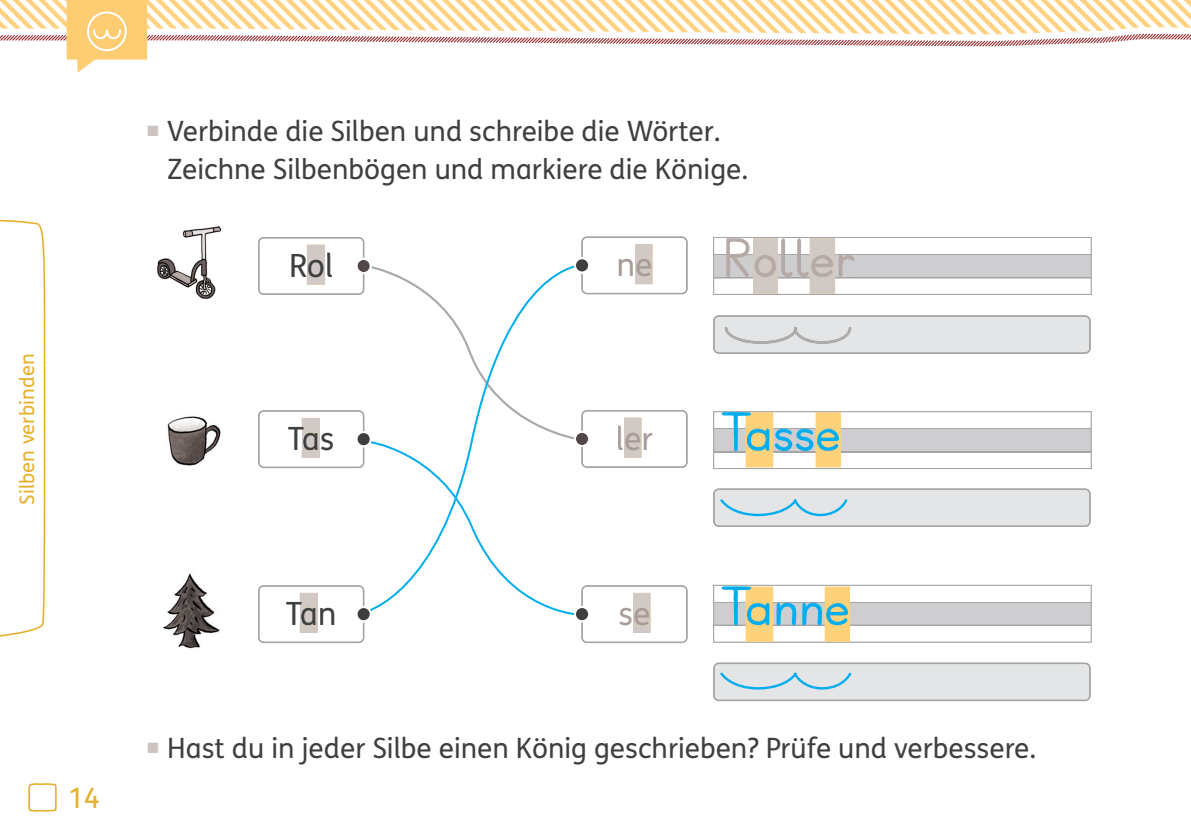
<style>
.page{position:relative;width:1191px;height:840px;background:#fff}
.page>*{position:absolute;margin:0;border:0;box-sizing:border-box;transform-origin:0 0}
.t1{font:60px "Klett GS Norm";color:#00aeef}
.t2{font:60px "Klett GS Norm";color:#b6aaa6}
.t3{font:32px "FS Klett GSV";letter-spacing:-.01em;color:#3f3f40}
.t4{font:32px "FS Klett GSV";color:#a89b98}
.t5{font:28px/38.6px "FS Klett GSV";color:#3f3f40}
.t6{font:28px "FS Klett GSV";color:#e6b02d}
.t7{font:20px "FS Klett GSV";letter-spacing:.01em;color:#e6b02d}
</style>
<div class="page">
<svg style="left:714px;top:469px;width:376px;height:58px"></svg>
<svg style="left:713px;top:237px;width:378px;height:58px"></svg>
<svg style="left:713px;top:584px;width:378px;height:58px"></svg>
<svg style="left:713px;top:411px;width:378px;height:58px"></svg>
<img style="left:157px;top:226px;width:65px;height:73px">
<img style="left:167px;top:416px;width:54px;height:50px">
<img style="left:163px;top:573px;width:57px;height:76px">
<svg style="left:713px;top:315px;width:377px;height:38px;background:#dddedf"></svg>
<div style="left:745px;top:412px;width:28px;height:55px;background:#fed17b"></div>
<div style="left:815px;top:412px;width:26px;height:55px;background:#fed17b"></div>
<div style="left:745px;top:586px;width:28px;height:55px;background:#fed17b"></div>
<div style="left:824px;top:586px;width:26px;height:55px;background:#fed17b"></div>
<svg style="left:713px;top:488px;width:377px;height:38px;background:#dadfe1"></svg>
<svg style="left:713px;top:662px;width:377px;height:38px;background:#dae0e2"></svg>
<svg style="left:258px;top:236px;width:429px;height:406px"></svg>
<div style="left:356px;top:432px;width:15px;height:14px;background:#3e3e3f;border-radius:50%"></div>
<div style="left:355px;top:431px;width:17px;height:16px;border:2px solid #fff;border-radius:50%"></div>
<div style="left:575px;top:258px;width:14px;height:14px;background:#3e3e3f;border-radius:50%"></div>
<div style="left:574px;top:257px;width:16px;height:16px;border:2px solid #fff;border-radius:50%"></div>
<svg style="left:356px;top:606px;width:15px;height:15px"></svg>
<div style="left:355px;top:605px;width:17px;height:17px;border:2px solid #fff;border-radius:50%"></div>
<svg style="left:575px;top:606px;width:14px;height:15px"></svg>
<div style="left:574px;top:605px;width:16px;height:17px;border:2px solid #fff;border-radius:50%"></div>
<svg style="left:0;top:219px;width:46px;height:417px"></svg>
<svg style="left:0;top:0;width:1191px;height:73px"></svg>
<div style="left:87px;top:11px;width:40px;height:40px;border:2px solid #fff;border-radius:50%"></div>
<svg style="left:28px;top:783px;width:29px;height:28px"></svg>
<p class="t7" style="left:13px;top:504px;width:153px;rotate:-90deg">Silben verbinden</p>
<p class="t6" style="left:68px;top:778px;width:33px">14</p>
<p class="t5" style="left:167px;top:111px;width:582px">Verbinde die Silben und schreibe die Wörter.<br>Zeichne Silbenbögen und markiere die Könige.</p>
<p class="t3" style="left:289px;top:243px;width:46px">Rol</p>
<p class="t3" style="left:288px;top:416px;width:48px">Tas</p>
<p class="t3" style="left:286px;top:591px;width:52px">Tan</p>
<p class="t4" style="left:616px;top:243px;width:38px">ne</p>
<p class="t4" style="left:616px;top:416px;width:39px">ler</p>
<p class="t4" style="left:618px;top:591px;width:34px">se</p>
<h1 class="t2" style="left:721px;top:224px;width:135px">Roller</h1>
<h1 class="t1" style="left:721px;top:398px;width:121px">Tasse</h1>
<h1 class="t1" style="left:721px;top:572px;width:130px">Tanne</h1>
<p class="t5" style="left:167px;top:728px;width:870px">Hast du in jeder Silbe einen König geschrieben? Prüfe und verbessere.</p>
</div>
